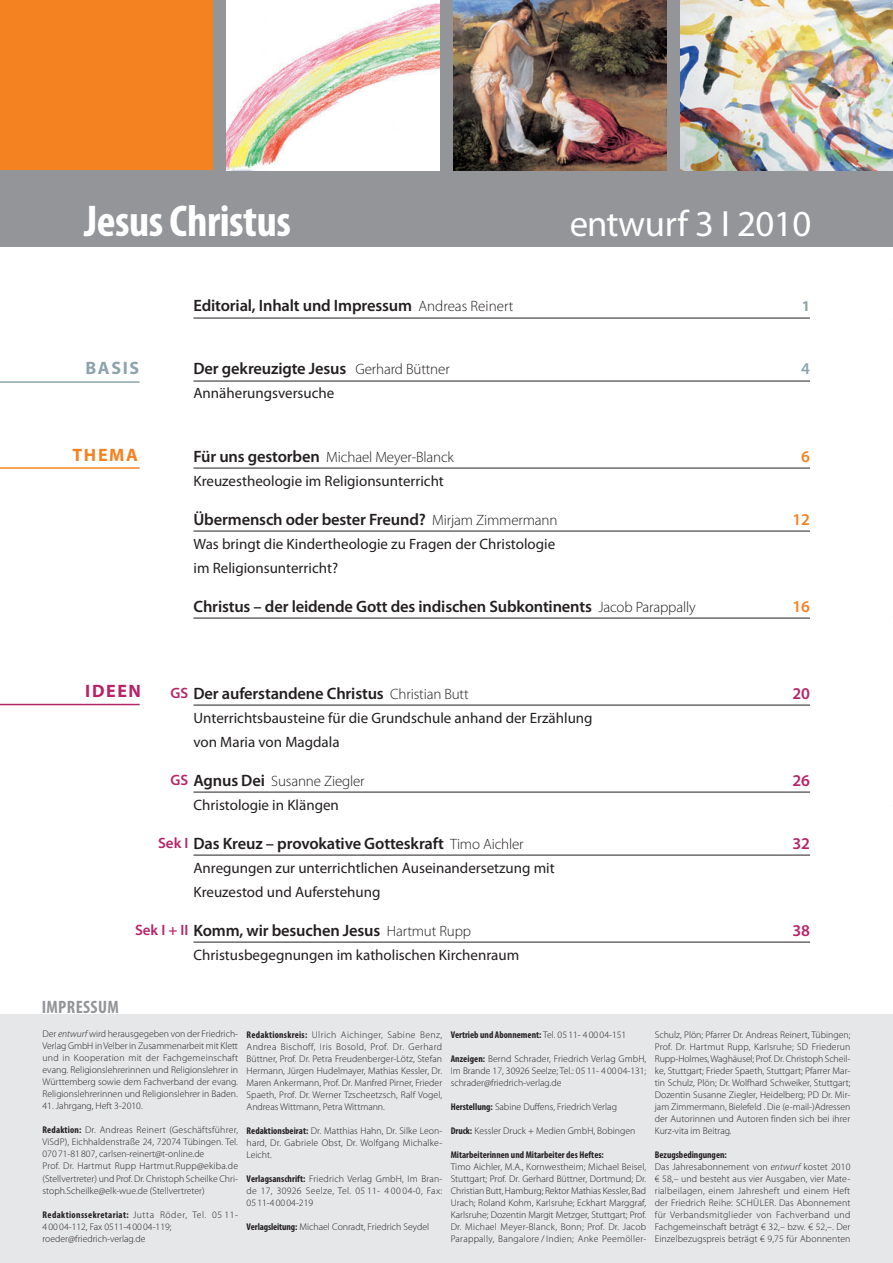
<style>
.page{position:relative;width:893px;height:1263px;background:#fff}
.page>*{position:absolute;margin:0;border:0;box-sizing:border-box;transform-origin:0 0}
.t1{font:700 condensed 44.7px "Myriad Pro";letter-spacing:-.01em;color:#fff}
.t2{font:36.75px "Myriad Pro";letter-spacing:-.01em;color:#fff}
.t3{font:700 condensed 18px "Myriad Pro";letter-spacing:.02em;color:#939598}
.t4{font:700 18px "Myriad Pro";letter-spacing:.09em;color:#f58220}
.t5{font:700 18px "Myriad Pro";letter-spacing:.09em;color:#b62467}
.t6{font:700 18px "Myriad Pro";letter-spacing:.09em;color:#8ea4ad}
.t7{font:600 16.5px "Myriad Pro";letter-spacing:-.01em;color:#231f20}
.t8{font:600 16.5px "Myriad Pro";letter-spacing:-.01em;color:#b62467}
.t9{font:600 16.5px "Myriad Pro";color:#f58220}
.t10{font:600 16.5px "Myriad Pro";color:#8ea4ad}
.t11{font:15px/24px "Myriad Pro";color:#231f20}
.t12{font:300 15px "Myriad Pro";letter-spacing:-.01em;color:#231f20}
.t13{font:700 15px "Myriad Pro";color:#8ea4ad}
.t14{font:300 9.75px/12px "Myriad Pro";letter-spacing:.005em;color:#231f20;text-align:justify}
.t15{font:700 condensed 9.75px "Myriad Pro";color:#231f20}
.s1{font-weight:300;font-size:15px}
.s2{font-weight:600;font-size:16.5px}
.s3{font-size:15px;color:#b62467}
.s4{font-weight:600;color:#b62467}
.s5{font-style:italic}
.s6{font-weight:700;font-stretch:condensed}
.s7{font-weight:300;font-stretch:normal}
</style>
<div class="page">
<div style="left:0;top:1014px;width:893px;height:249px;background:#e6e7e9"></div>
<div style="left:0;top:0;width:893px;height:247px;background:#939598"></div>
<hr style="left:193px;top:318px;width:617px;height:1px;background:#231f20">
<hr style="left:193px;top:381px;width:617px;height:1px;background:#231f20">
<hr style="left:193px;top:468px;width:617px;height:1px;background:#231f20">
<hr style="left:193px;top:531px;width:617px;height:1px;background:#231f20">
<hr style="left:193px;top:618px;width:617px;height:1px;background:#231f20">
<hr style="left:193px;top:705px;width:617px;height:1px;background:#231f20">
<hr style="left:193px;top:792px;width:617px;height:1px;background:#231f20">
<hr style="left:193px;top:855px;width:617px;height:1px;background:#231f20">
<hr style="left:193px;top:942px;width:617px;height:1px;background:#231f20">
<hr style="left:0;top:704px;width:140px;height:1px;background:#b62467">
<img style="left:454px;top:0;width:212px;height:170px">
<div style="left:0;top:0;width:213px;height:170px;background:#f58220"></div>
<img style="left:680px;top:0;width:213px;height:170px">
<img style="left:227px;top:0;width:212px;height:170px">
<hr style="left:0;top:467px;width:140px;height:2px;background:#f58220">
<hr style="left:0;top:381px;width:140px;height:2px;background:#8ea4ad">
<h1 class="t1" style="left:84px;top:197px;width:209px">Jesus Christus</h1>
<h2 class="t2" style="left:570px;top:201px;width:243px">entwurf 3 I 2010</h2>
<h3 class="t6" style="left:86px;top:358px;width:55px">BAsIs</h3>
<h3 class="t4" style="left:72px;top:445px;width:67px">THEMA</h3>
<h3 class="t7" style="left:193px;top:297px;width:321px">Editorial, Inhalt und Impressum <span class="s1">Andreas Reinert</span></h3>
<h3 class="t13" style="left:802px;top:298px;width:10px">1</h3>
<h3 class="t7" style="left:193px;top:360px;width:258px">Der gekreuzigte Jesus <span class="s1">Gerhard Büttner</span></h3>
<h3 class="t10" style="left:801px;top:360px;width:10px">4</h3>
<h3 class="t11" style="left:193px;top:381px;width:142px">Annäherungsversuche</h3>
<h3 class="t12" style="left:193px;top:448px;width:262px"><span class="s2">Für uns gestorben</span> Michael Meyer-Blanck</h3>
<h3 class="t9" style="left:801px;top:447px;width:10px">6</h3>
<h3 class="t11" style="left:193px;top:468px;width:252px">Kreuzestheologie im Religionsunterricht</h3>
<h3 class="t7" style="left:193px;top:510px;width:366px">Übermensch oder bester Freund? <span class="s1">Mirjam Zimmermann</span></h3>
<h3 class="t9" style="left:793px;top:510px;width:19px">12</h3>
<h3 class="t11" style="left:193px;top:531px;width:363px">Was bringt die Kindertheologie zu Fragen der Christologie im Religionsunterricht?</h3>
<h3 class="t7" style="left:193px;top:597px;width:504px">Christus – der leidende Gott des indischen Subkontinents <span class="s1">Jacob Parappally</span></h3>
<h3 class="t9" style="left:793px;top:597px;width:19px">16</h3>
<h3 class="t5" style="left:85px;top:681px;width:57px">IDEEN</h3>
<h3 class="t7" style="left:171px;top:684px;width:300px"><span class="s3">GS</span> Der auferstandene Christus <span class="s1">Christian Butt</span></h3>
<h3 class="t8" style="left:793px;top:684px;width:19px">20</h3>
<h3 class="t11" style="left:193px;top:705px;width:401px">Unterrichtsbausteine für die Grundschule anhand der Erzählung von Maria von Magdala</h3>
<h3 class="t12" style="left:171px;top:772px;width:196px"><span class="s4">GS</span> <span class="s2">Agnus Dei</span> Susanne Ziegler</h3>
<h3 class="t8" style="left:793px;top:771px;width:19px">26</h3>
<h3 class="t11" style="left:193px;top:792px;width:147px">Christologie in Klängen</h3>
<h3 class="t7" style="left:158px;top:834px;width:367px"><span class="s3">Sek I</span> Das Kreuz – provokative Gotteskraft <span class="s1">Timo Aichler</span></h3>
<h3 class="t8" style="left:793px;top:834px;width:19px">32</h3>
<h3 class="t11" style="left:193px;top:855px;width:363px">Anregungen zur unterrichtlichen Auseinandersetzung mit<br>Kreuzestod und Auferstehung</h3>
<h3 class="t7" style="left:135px;top:921px;width:338px"><span class="s3">Sek I + II</span> Komm, wir besuchen Jesus <span class="s1">Hartmut Rupp</span></h3>
<h3 class="t8" style="left:793px;top:921px;width:19px">38</h3>
<h3 class="t11" style="left:193px;top:942px;width:327px">Christusbegegnungen im katholischen Kirchenraum</h3>
<h3 class="t3" style="left:42px;top:997px;width:79px">IMpRessuM</h3>
<p class="t14" style="left:43px;top:1028px;width:197px">Der <span class="s5">entwurf</span> wird herausgegeben von der Friedrich-Verlag GmbH in Velber in Zusammenarbeit mit Klett und in Kooperation mit der Fachgemeinschaft evang. Religionslehrerinnen und Religionslehrer in Württemberg sowie dem Fachverband der evang.<br>Religionslehrerinnen und Religionslehrer in Baden.</p>
<p class="t14" style="left:43px;top:1100px;width:102px">41. Jahrgang, Heft 3-2010.</p>
<p class="t14" style="left:43px;top:1124px;width:197px;text-align:left"><span class="s6">Redaktion:</span> Dr. Andreas Reinert (Geschäftsführer, ViSdP), Eichhaldenstraße 24, 72074 Tübingen. Tel.<br>070 71-81 807, carlsen-reinert@t-online.de<br>Prof. Dr. Hartmut Rupp Hartmut.Rupp@ekiba.de (Stellvertreter) und Prof. Dr. Christoph Scheilke Chri&shy;stoph.Scheilke@elk-wue.de (Stellvertreter)</p>
<p class="t14" style="left:43px;top:1208px;width:197px;text-align:left"><span class="s6">Redaktionssekretariat:</span> Jutta Röder, Tel. 05 11-<br>4 00 04-112, Fax 0511-4 00 04-119; roeder@friedrich-verlag.de</p>
<p class="t14" style="left:247px;top:1028px;width:197px"><span class="s6">Redaktionskreis:</span> Ulrich Aichinger, Sabine Benz, Andrea Bischoff, Iris Bosold, Prof. Dr. Gerhard Büttner, Prof. Dr. Petra Freudenberger-Lötz, Stefan Hermann, Jürgen Hudelmayer, Mathias Kessler, Dr.<br>Maren Ankermann, Prof. Dr. Manfred Pirner, Frieder Spaeth, Prof. Dr. Werner Tzscheetzsch, Ralf Vogel, Andreas Wittmann, Petra Wittmann.</p>
<p class="t14" style="left:247px;top:1124px;width:197px"><span class="s6">Redaktionsbeirat:</span> Dr. Matthias Hahn, Dr. Silke Leon&shy;hard, Dr. Gabriele Obst, Dr. Wolfgang Michalke-Leicht.</p>
<p class="t14" style="left:247px;top:1172px;width:197px"><span class="s6">Verlagsanschrift:</span> Friedrich Verlag GmbH, Im Bran&shy;de 17, 30926 Seelze, Tel. 05 11- 4 00 04-0, Fax:<br>05 11-4 00 04-219</p>
<p class="t14" style="left:247px;top:1220px;width:184px"><span class="s6">Verlagsleitung:</span> Michael Conradt, Friedrich Seydel</p>
<p class="t15" style="left:451px;top:1029px;width:177px">Vertrieb und Abonnement: <span class="s7">Tel. 05 11- 4 00 04-151</span></p>
<p class="t14" style="left:451px;top:1052px;width:197px"><span class="s6">Anzeigen:</span> Bernd Schrader, Friedrich Verlag GmbH, Im Brande 17, 30926 Seelze; Tel.: 05 11- 4 00 04-131; schrader@friedrich-verlag.de</p>
<p class="t14" style="left:451px;top:1100px;width:168px"><span class="s6">Herstellung:</span> Sabine Duffens, Friedrich Verlag</p>
<p class="t14" style="left:451px;top:1124px;width:186px"><span class="s6">Druck:</span> Kessler Druck + Medien GmbH, Bobingen</p>
<p class="t15" style="left:451px;top:1149px;width:155px">Mitarbeiterinnen und Mitarbeiter des Heftes:</p>
<p class="t14" style="left:451px;top:1160px;width:197px">Timo Aichler, M.A., Kornwestheim; Michael Beisel, Stuttgart; Prof. Dr. Gerhard Büttner, Dortmund; Dr.<br>Christian Butt, Hamburg; Rektor Mathias Kessler, Bad Urach; Roland Kohm, Karlsruhe; Eckhart Marggraf, Karlsruhe; Dozentin Margit Metzger, Stuttgart; Prof.<br>Dr. Michael Meyer-Blanck, Bonn; Prof. Dr. Jacob Parappally, Bangalore / Indien; Anke Peemöller-</p>
<p class="t14" style="left:655px;top:1028px;width:197px">Schulz, Plön; Pfarrer Dr. Andreas Reinert, Tübingen; Prof. Dr. Hartmut Rupp, Karlsruhe; SD Friederun Rupp-Holmes, Waghäusel; Prof. Dr. Christoph Scheil&shy;ke, Stuttgart; Frieder Spaeth, Stuttgart; Pfarrer Mar&shy;tin Schulz, Plön; Dr. Wolfhard Schweiker, Stuttgart; Dozentin Susanne Ziegler, Heidelberg; PD Dr. Mir&shy;jam Zimmermann, Bielefeld . Die (e-mail-)Adressen der Autorinnen und Autoren finden sich bei ihrer Kurz-vita im Beitrag.</p>
<p class="t14" style="left:655px;top:1148px;width:197px;text-align:left"><span class="s6">Bezugsbedingungen:<br></span>Das Jahresabonnement von <span class="s5">entwurf</span> kostet 2010 € 58,– und besteht aus vier Ausgaben, vier Mate&shy;rialbeilagen, einem Jahresheft und einem Heft der Friedrich Reihe: SCHüLER. Das Abonnement für Verbandsmitglieder von Fachverband und Fachgemeinschaft beträgt € 32,– bzw. € 52,–. Der Einzelbezugspreis beträgt € 9,75 für Abonnenten</p>
</div>
